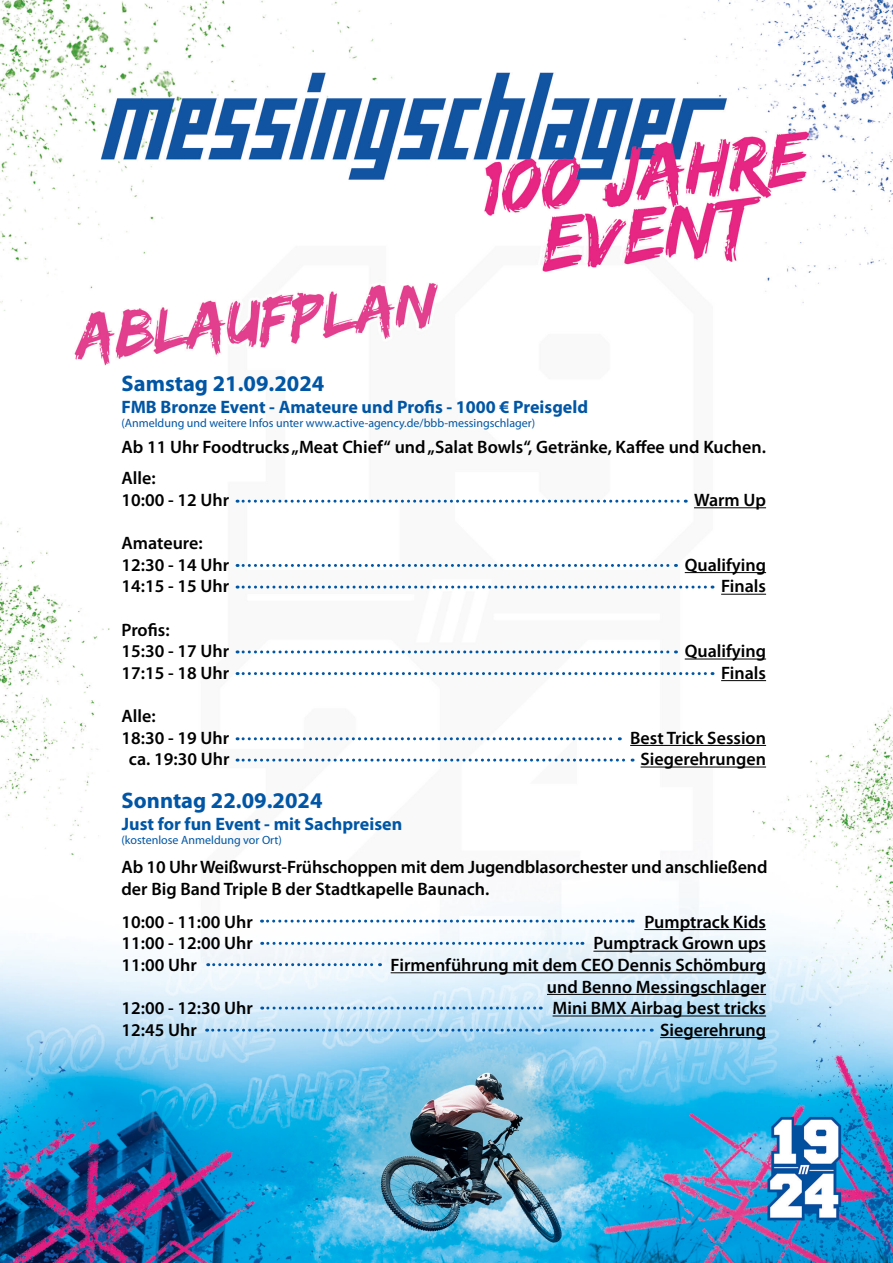
<style>
.page{position:relative;width:893px;height:1263px;background:#fff}
.page>*{position:absolute;margin:0;border:0;box-sizing:border-box;transform-origin:0 0}
.t1{font:700 22.5px "Myriad Pro";color:#0056a5}
.t2{font:600 18px/21.6px "Myriad Pro";color:#000}
.t3{font:700 18px "Myriad Pro";color:#0056a5}
.t4{font:12px "Myriad Pro";color:#0056a5}
</style>
<div class="page">
<img style="left:0;top:0;width:893px;height:1263px">
<hr style="left:694px;top:507px;width:72px;height:1px;background:#000">
<hr style="left:685px;top:572px;width:81px;height:1px;background:#000">
<hr style="left:721px;top:594px;width:45px;height:1px;background:#000">
<hr style="left:685px;top:658px;width:81px;height:1px;background:#000">
<hr style="left:721px;top:680px;width:45px;height:1px;background:#000">
<hr style="left:630px;top:745px;width:136px;height:1px;background:#000">
<hr style="left:641px;top:766px;width:125px;height:1px;background:#000">
<hr style="left:644px;top:929px;width:122px;height:1px;background:#000">
<hr style="left:593px;top:951px;width:173px;height:1px;background:#000">
<hr style="left:391px;top:972px;width:375px;height:1px;background:#000">
<hr style="left:547px;top:994px;width:219px;height:1px;background:#000">
<hr style="left:553px;top:1015px;width:213px;height:1px;background:#000">
<hr style="left:660px;top:1037px;width:106px;height:1px;background:#000">
<svg style="left:237px;top:500px;width:449px;height:3px"></svg>
<svg style="left:237px;top:759px;width:396px;height:3px"></svg>
<svg style="left:262px;top:919px;width:371px;height:3px"></svg>
<svg style="left:262px;top:942px;width:321px;height:3px"></svg>
<svg style="left:207px;top:1029px;width:445px;height:3px"></svg>
<svg style="left:208px;top:963px;width:172px;height:3px"></svg>
<svg style="left:262px;top:1006px;width:279px;height:3px"></svg>
<svg style="left:237px;top:737px;width:383px;height:3px"></svg>
<svg style="left:237px;top:564px;width:439px;height:3px"></svg>
<svg style="left:237px;top:650px;width:439px;height:3px"></svg>
<svg style="left:237px;top:585px;width:476px;height:3px"></svg>
<svg style="left:237px;top:672px;width:476px;height:3px"></svg>
<p class="t1" style="left:122px;top:369px;width:204px">Samstag 21.09.2024</p>
<p class="t3" style="left:122px;top:395px;width:468px">FMB Bronze Event - Amateure und Profis - 1000 € Preisgeld</p>
<p class="t4" style="left:122px;top:416px;width:415px">(Anmeldung und weitere Infos unter www.active-agency.de/bbb-messingschlager)</p>
<p class="t2" style="left:122px;top:436px;width:646px">Ab 11 Uhr Foodtrucks „Meat Chief“ und „Salat Bowls“, Getränke, Kaffee und Kuchen.</p>
<p class="t2" style="left:122px;top:467px;width:109px">Alle:<br>10:00 - 12 Uhr</p>
<p class="t2" style="left:122px;top:532px;width:109px">Amateure:<br>12:30 - 14 Uhr</p>
<p class="t2" style="left:694px;top:489px;width:74px">Warm Up</p>
<p class="t2" style="left:685px;top:553px;width:83px">Qualifying</p>
<p class="t2" style="left:122px;top:575px;width:109px">14:15 - 15 Uhr</p>
<p class="t2" style="left:721px;top:575px;width:46px">Finals</p>
<p class="t2" style="left:122px;top:618px;width:50px">Profis:</p>
<p class="t2" style="left:122px;top:640px;width:109px">15:30 - 17 Uhr</p>
<p class="t2" style="left:685px;top:640px;width:83px">Qualifying</p>
<p class="t2" style="left:122px;top:661px;width:109px">17:15 - 18 Uhr</p>
<p class="t2" style="left:721px;top:661px;width:46px">Finals</p>
<p class="t2" style="left:122px;top:705px;width:109px">Alle:<br>18:30 - 19 Uhr</p>
<p class="t2" style="left:630px;top:726px;width:137px">Best Trick Session</p>
<p class="t2" style="left:129px;top:748px;width:102px">ca. 19:30 Uhr</p>
<p class="t2" style="left:641px;top:748px;width:127px">Siegerehrungen</p>
<p class="t1" style="left:122px;top:786px;width:202px">Sonntag 22.09.2024</p>
<p class="t3" style="left:122px;top:812px;width:282px">Just for fun Event - mit Sachpreisen</p>
<p class="t4" style="left:122px;top:833px;width:162px">(kostenlose Anmeldung vor Ort)</p>
<p class="t2" style="left:122px;top:856px;width:647px">Ab 10 Uhr Weißwurst-Frühschoppen mit dem Jugendblasorchester und anschließend</p>
<p class="t2" style="left:122px;top:878px;width:369px">der Big Band Triple B der Stadtkapelle Baunach.</p>
<p class="t2" style="left:122px;top:910px;width:133px">10:00 - 11:00 Uhr</p>
<p class="t2" style="left:644px;top:910px;width:123px">Pumptrack Kids</p>
<p class="t2" style="left:122px;top:932px;width:133px">11:00 - 12:00 Uhr</p>
<p class="t2" style="left:593px;top:932px;width:174px">Pumptrack Grown ups</p>
<p class="t2" style="left:122px;top:954px;width:77px">11:00 Uhr</p>
<p class="t2" style="left:391px;top:954px;width:377px;text-align:right">Firmenführung mit dem CEO Dennis Schömburg und Benno Messingschlager</p>
<p class="t2" style="left:122px;top:997px;width:133px">12:00 - 12:30 Uhr</p>
<p class="t2" style="left:553px;top:997px;width:215px">Mini BMX Airbag best tricks</p>
<p class="t2" style="left:122px;top:1018px;width:77px">12:45 Uhr</p>
<p class="t2" style="left:660px;top:1018px;width:107px">Siegerehrung</p>
</div>
